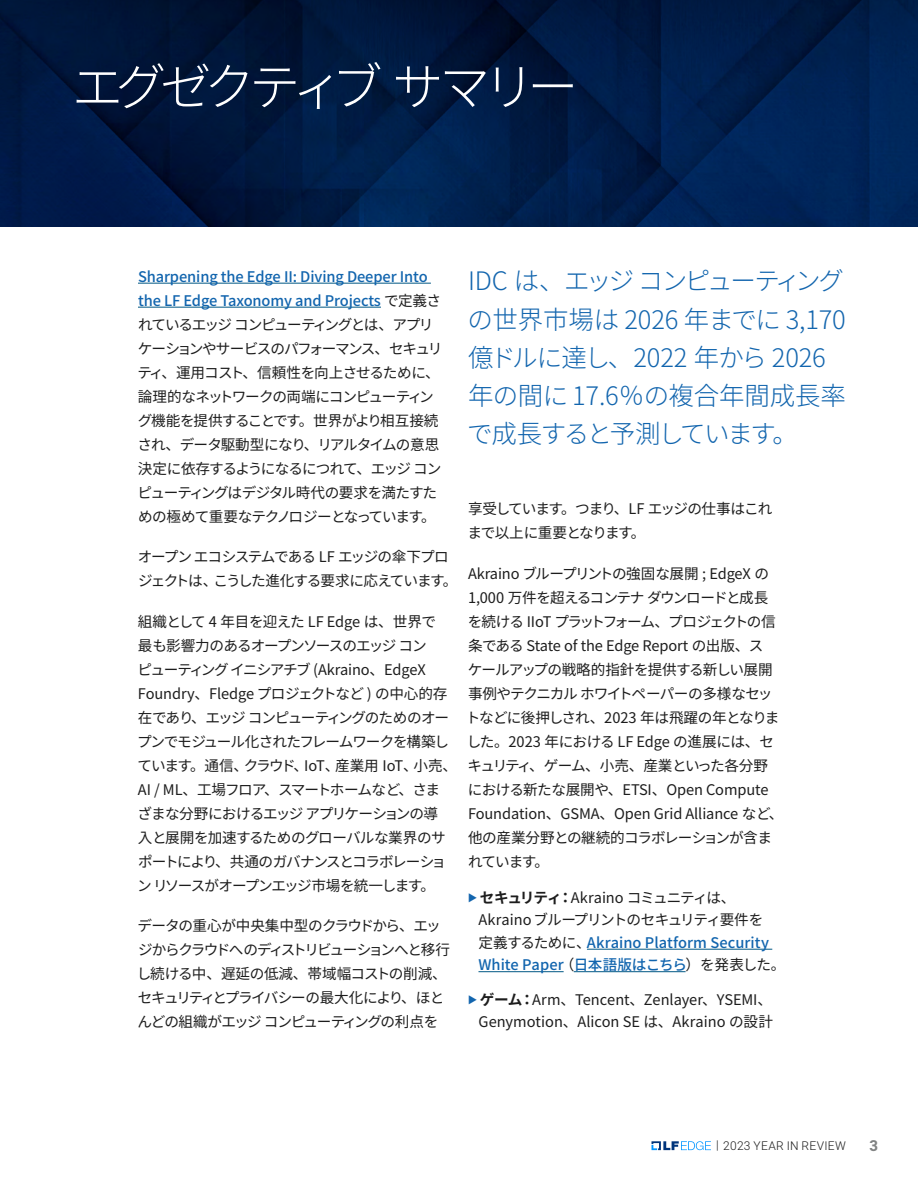
<style>
.page{position:relative;width:918px;height:1188px;background:#fff}
.page>*{position:absolute;margin:0;border:0;box-sizing:border-box;transform-origin:0 0}
.t1{font:300 51px "Noto Sans CJ Kjp";letter-spacing:-.145em;color:#fff}
.t2{font:300 25.5px/38.2px "Noto Sans CJ Kjp";letter-spacing:-.025em;color:#1265ae}
.t3{font:700 15px "Heebo";color:#818383}
.t4{font:14.7px/24px "Noto Sans CJ Kjp";letter-spacing:-.055em;color:#1d1d1d}
.t5{font:14.7px/24px "Noto Sans CJ Kjp";letter-spacing:-.075em;color:#1d1d1d}
.t6{font:14.7px/24px "Noto Sans CJ Kjp";letter-spacing:-.025em;color:#1d1d1d}
.t7{font:14.7px/24px "Noto Sans CJ Kjp";letter-spacing:-.08em;color:#1d1d1d}
.t8{font:14.7px/22.5px "Noto Sans CJ Kjp";letter-spacing:-.005em;color:#1d1d1d;text-align:right}
.t9{font:300 12px "Heebo";letter-spacing:.025em;color:#1d1d1d}
.s1{font-weight:500;color:#1265ae}
.s2{font-family:"Proxima Nova";color:#1265ae}
.s3{font-weight:700}
</style>
<div class="page">
<img style="left:0;top:0;width:918px;height:227px">
<hr style="left:138px;top:283px;width:293px;height:1px;background:#005884">
<hr style="left:138px;top:307px;width:243px;height:1px;background:#005884">
<hr style="left:587px;top:949px;width:185px;height:1px;background:#005884">
<hr style="left:478px;top:971px;width:86px;height:1px;background:#005884">
<hr style="left:574px;top:971px;width:112px;height:1px;background:#005884">
<svg style="left:652px;top:1141px;width:59px;height:9px"></svg>
<h1 class="t1" style="left:72px;top:58px;width:508px">エグゼクティブ サマリー</h1>
<p class="t5" style="left:137px;top:265px;width:307px"><span class="s1">Sharpening the Edge II: Diving Deeper Into the LF Edge Taxonomy and Projects</span> で定義されているエッジ コンピューティングとは、アプリケーションやサービスのパフォーマンス、セキュリティ、運用コスト、信頼性を向上させるために、論理的なネットワークの両端にコンピューティング機能を提供することです。世界がより相互接続され、データ駆動型になり、リアルタイムの意思決定に依存するようになるにつれて、エッジ コンピューティングはデジタル時代の要求を満たすための極めて重要なテクノロジーとなっています。</p>
<p class="t5" style="left:138px;top:545px;width:321px">オープン エコシステムである LF エッジの傘下プロジェクトは、こうした進化する要求に応えています。</p>
<p class="t4" style="left:137px;top:610px;width:322px">組織として 4 年目を迎えた LF Edge は、世界で<br>最も影響力のあるオープンソースのエッジ コン<br>ピューティング イニシアチブ (Akraino、EdgeX<br>Foundry、Fledge プロジェクトなど ) の中心的存在であり、エッジ コンピューティングのためのオープンでモジュール化されたフレームワークを構築しています。通信、クラウド、IoT、産業用 IoT、小売、<br>AI / ML、工場フロア、スマートホームなど、さまざまな分野におけるエッジ アプリケーションの導<br>入と展開を加速するためのグローバルな業界のサポートにより、共通のガバナンスとコラボレーション リソースがオープンエッジ市場を統一します。</p>
<p class="t7" style="left:137px;top:914px;width:315px">データの重心が中央集中型のクラウドから、エッジからクラウドへのディストリビューションへと移行し続ける中、遅延の低減、帯域幅コストの削減、セキュリティとプライバシーの最大化により、ほとんどの組織がエッジ コンピューティングの利点を</p>
<h2 class="t2" style="left:467px;top:262px;width:380px">IDC は、エッジ コンピューティングの世界市場は 2026 年までに 3,170億ドルに達し、2022 年から 2026年の間に 17.6％の複合年間成長率で成長すると予測しています。</h2>
<p class="t4" style="left:468px;top:497px;width:306px">享受しています。つまり、LF エッジの仕事はこれまで以上に重要となります。</p>
<p class="t6" style="left:466px;top:562px;width:319px">Akraino ブループリントの強固な展開 ; EdgeX の<br>1,000 万件を超えるコンテナ ダウンロードと成長を続ける IIoT プラットフォーム、プロジェクトの信条である State of the Edge Report の出版、ス<br>ケールアップの戦略的指針を提供する新しい展開事例やテクニカル ホワイトペーパーの多様なセットなどに後押しされ、2023 年は飛躍の年となりました。2023 年における LF Edge の進展には、セキュリティ、ゲーム、小売、産業といった各分野における新たな展開や、ETSI、Open Compute<br>Foundation、GSMA、Open Grid Alliance など、他の産業分野との継続的コラボレーションが含まれています。</p>
<p class="t4" style="left:479px;top:886px;width:309px;line-height:22.5px;text-indent:-11px"><span class="s2">⊲</span> <span class="s3">セキュリティ：</span>Akraino コミュニティは、<br>Akraino ブループリントのセキュリティ要件を<br>定義するために、<span class="s1">Akraino Platform Security<br>White Paper</span> （<span class="s1">日本語版はこちら</span>）を発表した。</p>
<p class="t8" style="left:468px;top:988px;width:307px"><span class="s2">⊲</span> <span class="s3">ゲーム：</span>Arm、Tencent、Zenlayer、YSEMI、<br>Genymotion、Alicon SE は、Akraino の設計</p>
<p class="t9" style="left:716px;top:1138px;width:131px">| 2023 YEAR IN REVIEW</p>
<p class="t3" style="left:869px;top:1135px;width:10px">3</p>
</div>
